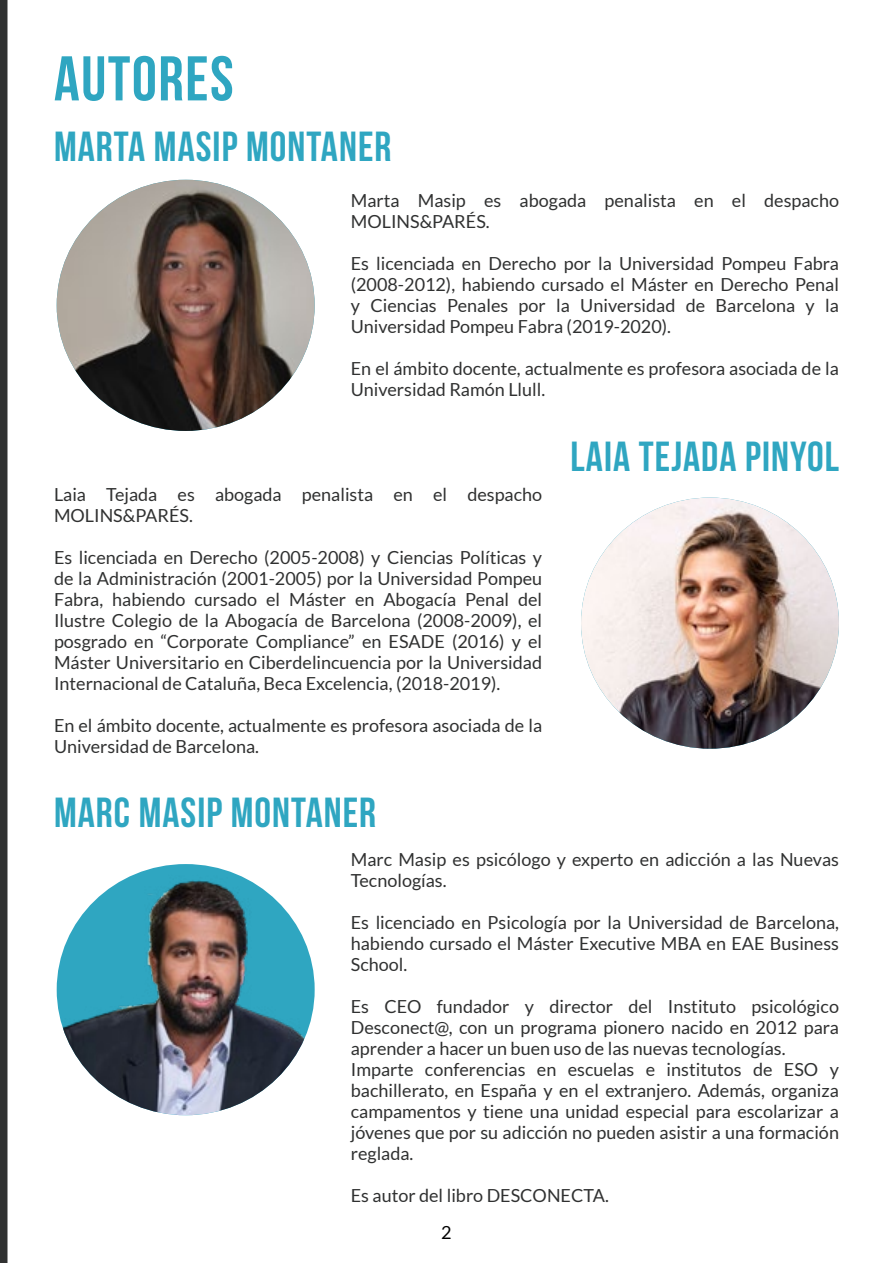
<style>
.page{position:relative;width:893px;height:1263px;background:#fff}
.page>*{position:absolute;margin:0;border:0;box-sizing:border-box;transform-origin:0 0}
.t1{font:63px "Bebas Neue";letter-spacing:.025em;color:#2fa6c1}
.t2{font:42px "Bebas Neue";letter-spacing:.025em;color:#2fa6c1}
.t3{font:18px/21px "Lato";color:#303131}
.t4{font:18px "Lato";color:#000}
</style>
<div class="page">
<div style="left:0;top:0;width:8px;height:1263px;background:#303131"></div>
<img style="left:57px;top:180px;width:258px;height:251px">
<img style="left:581px;top:497px;width:258px;height:252px">
<img style="left:57px;top:875px;width:258px;height:240px">
<h1 class="t1" style="left:54px;top:44px;width:181px">AUTORES</h1>
<h2 class="t2" style="left:54px;top:123px;width:339px">MARTA MASIP MONTANER</h2>
<p class="t3" style="left:351px;top:190px;width:490px">Marta Masip es abogada penalista en el despacho<br>MOLINS&amp;PARÉS.</p>
<p class="t3" style="left:351px;top:253px;width:490px;text-align:justify">Es licenciada en Derecho por la Universidad Pompeu Fabra (2008-2012), habiendo cursado el Máster en Derecho Penal y Ciencias Penales por la Universidad de Barcelona y la Universidad Pompeu Fabra (2019-2020).</p>
<p class="t3" style="left:351px;top:358px;width:490px">En el ámbito docente, actualmente es profesora asociada de la<br>Universidad Ramón Llull.</p>
<p class="t3" style="left:54px;top:484px;width:490px">Laia Tejada es abogada penalista en el despacho<br>MOLINS&amp;PARÉS.</p>
<p class="t3" style="left:54px;top:547px;width:490px;text-align:justify">Es licenciada en Derecho (2005-2008) y Ciencias Políticas y de la Administración (2001-2005) por la Universidad Pompeu Fabra, habiendo cursado el Máster en Abogacía Penal del Ilustre Colegio de la Abogacía de Barcelona (2008-2009), el posgrado en “Corporate Compliance” en ESADE (2016) y el Máster Universitario en Ciberdelincuencia por la Universidad Internacional de Cataluña, Beca Excelencia, (2018-2019).</p>
<p class="t3" style="left:54px;top:715px;width:490px">En el ámbito docente, actualmente es profesora asociada de la<br>Universidad de Barcelona.</p>
<h2 class="t2" style="left:571px;top:433px;width:270px">LAIA TEJADA PINYOL</h2>
<h2 class="t2" style="left:54px;top:790px;width:324px">MARC MASIP MONTANER</h2>
<p class="t3" style="left:351px;top:849px;width:490px">Marc Masip es psicólogo y experto en adicción a las Nuevas<br>Tecnologías.</p>
<p class="t3" style="left:351px;top:912px;width:490px;text-align:justify">Es licenciado en Psicología por la Universidad de Barcelona, habiendo cursado el Máster Executive MBA en EAE Business School.</p>
<p class="t3" style="left:351px;top:996px;width:490px">Es CEO fundador y director del Instituto psicológico Desconect@, con un programa pionero nacido en 2012 para aprender a hacer un buen uso de las nuevas tecnologías.<br>Imparte conferencias en escuelas e institutos de ESO y bachillerato, en España y en el extranjero. Además, organiza campamentos y tiene una unidad especial para escolarizar a jóvenes que por su adicción no pueden asistir a una formación reglada.</p>
<p class="t3" style="left:351px;top:1185px;width:260px">Es autor del libro DESCONECTA.</p>
<p class="t4" style="left:441px;top:1223px;width:12px">2</p>
</div>
